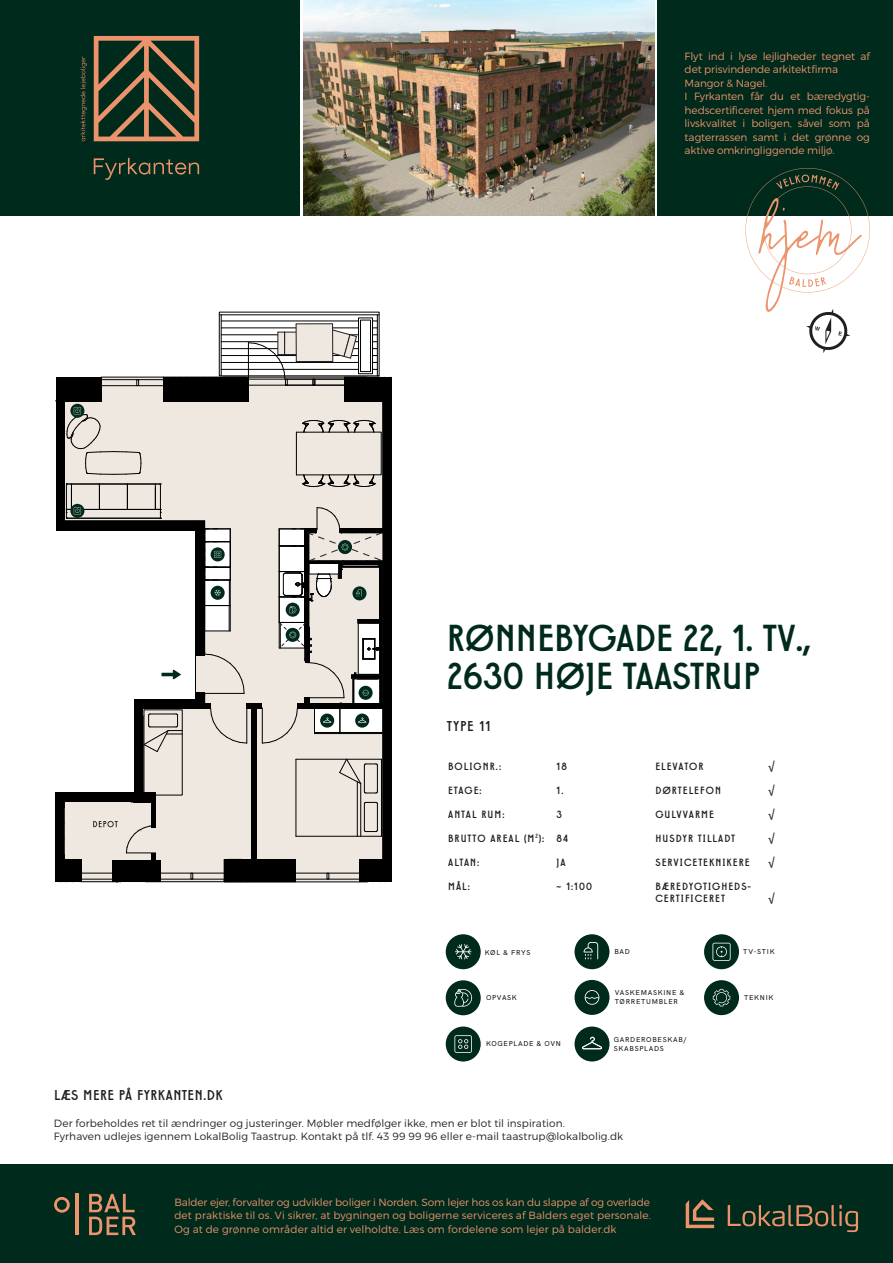
<style>
.page{position:relative;width:893px;height:1263px;background:#fff}
.page>*{position:absolute;margin:0;border:0;box-sizing:border-box;transform-origin:0 0}
.t1{font:600 37.5px/37.5px "Neue Droschke";color:#002a1c}
.t2{font:600 14.25px "Neue Droschke";letter-spacing:.04em;color:#231f20}
.t3{font:300 10.5px/13.5px "Montserrat";letter-spacing:-.01em;color:#ec946c;text-align:justify}
.t4{font:300 10.5px/13.5px "Montserrat";letter-spacing:.01em;color:#231f20}
.t5{font:600 10.5px/12px "Neue Droschke";letter-spacing:.1em;color:#231f20}
.t6{font:500 7.05px/9.1px "HK Grotesk";letter-spacing:.1em;color:#0e0c12}
</style>
<div class="page">
<div style="left:657px;top:0;width:236px;height:216px;background:#002a1c"></div>
<div style="left:0;top:0;width:300px;height:216px;background:#002a1c"></div>
<img style="left:303px;top:0;width:351px;height:216px">
<svg style="left:94px;top:36px;width:105px;height:105px"></svg>
<svg style="left:94px;top:158px;width:105px;height:22px"></svg>
<svg style="left:80px;top:57px;width:7px;height:84px"></svg>
<div style="left:0;top:1165px;width:893px;height:98px;background:#002a1c"></div>
<svg style="left:54px;top:1197px;width:16px;height:16px"></svg>
<hr style="left:75px;top:1194px;width:4px;height:41px;background:#ec946c">
<svg style="left:89px;top:1194px;width:47px;height:41px"></svg>
<svg style="left:728px;top:1205px;width:130px;height:27px"></svg>
<svg style="left:686px;top:1199px;width:28px;height:29px"></svg>
<div style="left:704px;top:934px;width:35px;height:35px;background:#002a1c;border-radius:50%"></div>
<svg style="left:712px;top:943px;width:19px;height:18px"></svg>
<div style="left:574px;top:1026px;width:35px;height:35px;background:#002a1c;border-radius:50%"></div>
<svg style="left:582px;top:1037px;width:20px;height:12px"></svg>
<div style="left:446px;top:934px;width:35px;height:35px;background:#002a1c;border-radius:50%"></div>
<svg style="left:455px;top:944px;width:16px;height:15px"></svg>
<div style="left:704px;top:980px;width:35px;height:35px;background:#002a1c;border-radius:50%"></div>
<svg style="left:713px;top:989px;width:17px;height:17px"></svg>
<div style="left:574px;top:980px;width:35px;height:35px;background:#002a1c;border-radius:50%"></div>
<svg style="left:585px;top:990px;width:14px;height:15px"></svg>
<div style="left:446px;top:980px;width:35px;height:35px;background:#002a1c;border-radius:50%"></div>
<svg style="left:454px;top:989px;width:18px;height:18px"></svg>
<div style="left:446px;top:1026px;width:35px;height:35px;background:#002a1c;border-radius:50%"></div>
<svg style="left:454px;top:1035px;width:18px;height:18px"></svg>
<div style="left:574px;top:934px;width:35px;height:35px;background:#002a1c;border-radius:50%"></div>
<svg style="left:584px;top:942px;width:14px;height:17px"></svg>
<svg style="left:745px;top:168px;width:125px;height:185px"></svg>
<svg style="left:65px;top:378px;width:317px;height:504px;fill:#eee8e0"></svg>
<hr style="left:377px;top:315px;width:1px;height:61px;background:#000001">
<hr style="left:219px;top:315px;width:160px;height:1px;background:#000001">
<hr style="left:221px;top:315px;width:1px;height:61px;background:#000001">
<hr style="left:221px;top:362px;width:156px;height:1px;background:#000001">
<hr style="left:221px;top:369px;width:156px;height:1px;background:#000001">
<hr style="left:221px;top:355px;width:156px;height:1px;background:#000001">
<hr style="left:221px;top:341px;width:156px;height:1px;background:#000001">
<hr style="left:221px;top:348px;width:156px;height:1px;background:#000001">
<hr style="left:221px;top:334px;width:156px;height:1px;background:#000001">
<hr style="left:221px;top:321px;width:156px;height:1px;background:#000001">
<hr style="left:221px;top:328px;width:156px;height:1px;background:#000001">
<div style="left:358px;top:318px;width:15px;height:56px;border:1px solid #000001"></div>
<div style="left:360px;top:320px;width:10px;height:52px;background:#fff"></div>
<div style="left:360px;top:320px;width:11px;height:52px;border:1px solid #000001"></div>
<div style="left:285px;top:332px;width:23px;height:23px;background:#eee8e0"></div>
<div style="left:284px;top:332px;width:24px;height:23px;border:1px solid #231f20"></div>
<div style="left:278px;top:332px;width:7px;height:23px;background:#eee8e0"></div>
<div style="left:278px;top:332px;width:7px;height:23px;border:1px solid #231f20"></div>
<svg style="left:333px;top:328px;width:24px;height:31px"></svg>
<div style="left:296px;top:324px;width:37px;height:38px;background:#eee8e0"></div>
<div style="left:296px;top:324px;width:37px;height:38px;border:1px solid #231f20"></div>
<div style="left:383px;top:401px;width:9px;height:458px;background:#000001"></div>
<div style="left:56px;top:391px;width:8px;height:140px;background:#000001"></div>
<div style="left:134px;top:699px;width:9px;height:103px;background:#000001"></div>
<div style="left:60px;top:521px;width:145px;height:10px;background:#000001"></div>
<hr style="left:101px;top:377px;width:62px;height:1px;background:#000001">
<hr style="left:295px;top:882px;width:65px;height:1px;background:#000001">
<hr style="left:382px;top:401px;width:1px;height:458px;background:#000001">
<hr style="left:64px;top:401px;width:1px;height:120px;background:#000001">
<hr style="left:64px;top:520px;width:132px;height:1px;background:#000001">
<svg style="left:126px;top:825px;width:30px;height:28px"></svg>
<hr style="left:126px;top:853px;width:30px;height:1px;background:#000001">
<hr style="left:143px;top:717px;width:1px;height:74px;background:#000001">
<hr style="left:223px;top:377px;width:144px;height:1px;background:#000001">
<hr style="left:81px;top:881px;width:35px;height:1px;background:#000001">
<hr style="left:146px;top:881px;width:148px;height:1px;background:#000001">
<svg style="left:223px;top:851px;width:35px;height:31px"></svg>
<svg style="left:64px;top:802px;width:1px;height:57px"></svg>
<div style="left:56px;top:859px;width:26px;height:23px;background:#000001"></div>
<div style="left:112px;top:860px;width:48px;height:22px;background:#000001"></div>
<div style="left:151px;top:801px;width:5px;height:27px;background:#000001"></div>
<div style="left:55px;top:792px;width:9px;height:90px;background:#000001"></div>
<div style="left:151px;top:852px;width:5px;height:27px;background:#000001"></div>
<div style="left:224px;top:859px;width:72px;height:23px;background:#000001"></div>
<div style="left:359px;top:859px;width:33px;height:23px;background:#000001"></div>
<div style="left:163px;top:377px;width:85px;height:24px;background:#000001"></div>
<div style="left:344px;top:377px;width:48px;height:24px;background:#000001"></div>
<div style="left:56px;top:377px;width:46px;height:24px;background:#000001"></div>
<div style="left:134px;top:699px;width:71px;height:9px;background:#000001"></div>
<div style="left:195px;top:522px;width:10px;height:134px;background:#000001"></div>
<div style="left:195px;top:693px;width:10px;height:11px;background:#000001"></div>
<div style="left:59px;top:792px;width:97px;height:10px;background:#000001"></div>
<div style="left:251px;top:703px;width:5px;height:157px;background:#000001"></div>
<hr style="left:294px;top:879px;width:71px;height:1px;background:#000001">
<hr style="left:294px;top:873px;width:70px;height:1px;background:#000001">
<hr style="left:158px;top:879px;width:71px;height:1px;background:#000001">
<hr style="left:158px;top:873px;width:70px;height:1px;background:#000001">
<hr style="left:58px;top:879px;width:59px;height:1px;background:#000001">
<hr style="left:58px;top:873px;width:59px;height:1px;background:#000001">
<hr style="left:248px;top:379px;width:115px;height:1px;background:#000001">
<hr style="left:248px;top:385px;width:115px;height:1px;background:#000001">
<svg style="left:248px;top:342px;width:40px;height:43px"></svg>
<hr style="left:101px;top:379px;width:85px;height:1px;background:#000001">
<svg style="left:136px;top:379px;width:3px;height:6px"></svg>
<hr style="left:102px;top:385px;width:84px;height:1px;background:#000001">
<svg style="left:143px;top:713px;width:37px;height:39px"></svg>
<svg style="left:303px;top:420px;width:73px;height:12px"></svg>
<svg style="left:303px;top:475px;width:73px;height:12px"></svg>
<hr style="left:296px;top:836px;width:85px;height:1px;background:#000001">
<svg style="left:93px;top:821px;width:25px;height:6px"></svg>
<svg style="left:66px;top:484px;width:95px;height:35px;background:#c2bfb8"></svg>
<svg style="left:65px;top:400px;width:77px;height:75px;background:#d8d4cc"></svg>
<hr style="left:195px;top:656px;width:1px;height:37px;background:#000001">
<svg style="left:196px;top:507px;width:187px;height:329px;background:#ccc9c3"></svg>
<p class="t3" style="left:685px;top:49px;width:187px;text-align:left">Flyt ind i lyse lejligheder tegnet af det prisvindende arkitektfirma<br>Mangor &amp; Nagel.<br>I Fyrkanten får du et bæredygtig&shy;hedscertificeret hjem med fokus på livskvalitet i boligen, såvel som på tagterrassen samt i det grønne og aktive omkringliggende miljø.</p>
<p class="t1" style="left:447px;top:620px;width:366px">RØNNEBYGADE 22, 1. TV.,<br>2630 HØJE TAASTRUP</p>
<h2 class="t2" style="left:54px;top:1087px;width:170px">LÆS MERE PÅ FYRKANTEN.DK</h2>
<p class="t2" style="left:447px;top:718px;width:45px">TYPE 11</p>
<p class="t5" style="left:448px;top:760px;width:54px">BOLIGNR.:</p>
<p class="t5" style="left:557px;top:760px;width:12px">18</p>
<p class="t5" style="left:448px;top:784px;width:35px">ETAGE:</p>
<p class="t5" style="left:557px;top:784px;width:8px">1.</p>
<p class="t5" style="left:448px;top:808px;width:58px">ANTAL RUM:</p>
<p class="t5" style="left:557px;top:808px;width:7px">3</p>
<p class="t5" style="left:448px;top:832px;width:122px">BRUTTO AREAL (M<sup>2</sup>): 84</p>
<p class="t5" style="left:448px;top:856px;width:33px">ALTAN:</p>
<p class="t5" style="left:557px;top:856px;width:11px">JA</p>
<p class="t5" style="left:448px;top:880px;width:23px">MÅL:</p>
<p class="t5" style="left:557px;top:880px;width:37px">~ 1:100</p>
<p class="t5" style="left:655px;top:760px;width:50px">ELEVATOR</p>
<p class="t5" style="left:768px;top:760px;width:8px">√</p>
<p class="t5" style="left:655px;top:784px;width:67px">DØRTELEFON</p>
<p class="t5" style="left:768px;top:784px;width:8px">√</p>
<p class="t5" style="left:655px;top:808px;width:60px">GULVVARME</p>
<p class="t5" style="left:768px;top:808px;width:8px">√</p>
<p class="t5" style="left:655px;top:832px;width:81px">HUSDYR TILLADT</p>
<p class="t5" style="left:768px;top:832px;width:8px">√</p>
<p class="t5" style="left:655px;top:856px;width:96px">SERVICETEKNIKERE</p>
<p class="t5" style="left:768px;top:856px;width:8px">√</p>
<p class="t5" style="left:655px;top:880px;width:97px">BÆREDYGTIGHEDS-<br>CERTIFICERET</p>
<p class="t5" style="left:768px;top:892px;width:8px">√</p>
<p class="t6" style="left:485px;top:947px;width:47px">KØL &amp; FRYS</p>
<p class="t6" style="left:614px;top:946px;width:17px">BAD</p>
<p class="t6" style="left:743px;top:946px;width:33px">TV-STIK</p>
<p class="t6" style="left:486px;top:992px;width:32px">OPVASK</p>
<p class="t6" style="left:615px;top:987px;width:71px">VASKEMASKINE &amp;<br>TØRRETUMBLER</p>
<p class="t6" style="left:744px;top:992px;width:31px">TEKNIK</p>
<p class="t6" style="left:486px;top:1038px;width:76px">KOGEPLADE &amp; OVN</p>
<p class="t6" style="left:614px;top:1034px;width:74px">GARDEROBESKAB/<br>SKABSPLADS</p>
<p class="t4" style="left:54px;top:1116px;width:571px">Der forbeholdes ret til ændringer og justeringer. Møbler medfølger ikke, men er blot til inspiration.<br>Fyrhaven udlejes igennem LokalBolig Taastrup. Kontakt på tlf. 43 99 99 96 eller e-mail taastrup@lokalbolig.dk</p>
<p class="t3" style="left:174px;top:1195px;width:478px">Balder ejer, forvalter og udvikler boliger i Norden. Som lejer hos os kan du slappe af og overlade det praktiske til os. Vi sikrer, at bygningen og boligerne serviceres af Balders eget personale.<br>Og at de grønne områder altid er velholdte. Læs om fordelene som lejer på balder.dk</p>
</div>
